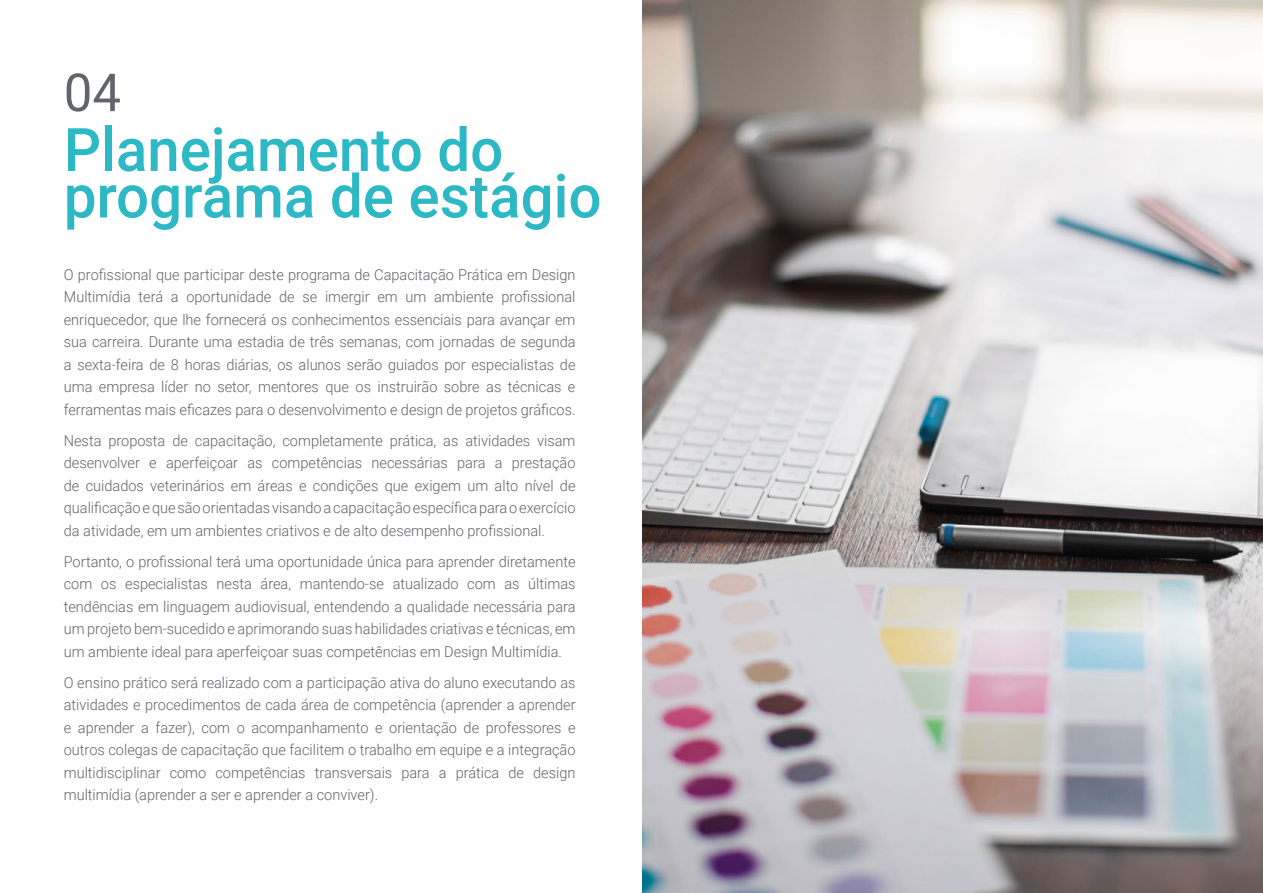
<style>
.page{position:relative;width:1263px;height:893px;background:#fff}
.page>*{position:absolute;margin:0;border:0;box-sizing:border-box;transform-origin:0 0}
.t1{font:500 60px/46.5px "Roboto";color:#2db8c5}
.t2{font:52.5px "Roboto";color:#61646a}
.t3{font:300 15px/22.5px "Roboto";color:#61646a;text-align:justify}
</style>
<div class="page">
<img style="left:642px;top:0;width:621px;height:893px">
<h2 class="t2" style="left:64px;top:56px;width:59px">04</h2>
<h1 class="t1" style="left:64px;top:124px;width:539px">Planejamento do programa de estágio</h1>
<p class="t3" style="left:64px;top:262px;width:513px">O profissional que participar deste programa de Capacitação Prática em Design Multimídia terá a oportunidade de se imergir em um ambiente profissional enriquecedor, que lhe fornecerá os conhecimentos essenciais para avançar em sua carreira. Durante uma estadia de três semanas, com jornadas de segunda a sexta-feira de 8 horas diárias, os alunos serão guiados por especialistas de uma empresa líder no setor, mentores que os instruirão sobre as técnicas e ferramentas mais eficazes para o desenvolvimento e design de projetos gráficos.</p>
<p class="t3" style="left:64px;top:428px;width:513px">Nesta proposta de capacitação, completamente prática, as atividades visam desenvolver e aperfeiçoar as competências necessárias para a prestação de cuidados veterinários em áreas e condições que exigem um alto nível de qualificação e que são orientadas visando a capacitação específica para o exercício da atividade, em um ambientes criativos e de alto desempenho profissional.</p>
<p class="t3" style="left:64px;top:549px;width:513px">Portanto, o profissional terá uma oportunidade única para aprender diretamente com os especialistas nesta área, mantendo-se atualizado com as últimas tendências em linguagem audiovisual, entendendo a qualidade necessária para um projeto bem-sucedido e aprimorando suas habilidades criativas e técnicas, em um ambiente ideal para aperfeiçoar suas competências em Design Multimídia.</p>
<p class="t3" style="left:64px;top:670px;width:513px">O ensino prático será realizado com a participação ativa do aluno executando as atividades e procedimentos de cada área de competência (aprender a aprender e aprender a fazer), com o acompanhamento e orientação de professores e outros colegas de capacitação que facilitem o trabalho em equipe e a integração multidisciplinar como competências transversais para a prática de design multimídia (aprender a ser e aprender a conviver).</p>
</div>
